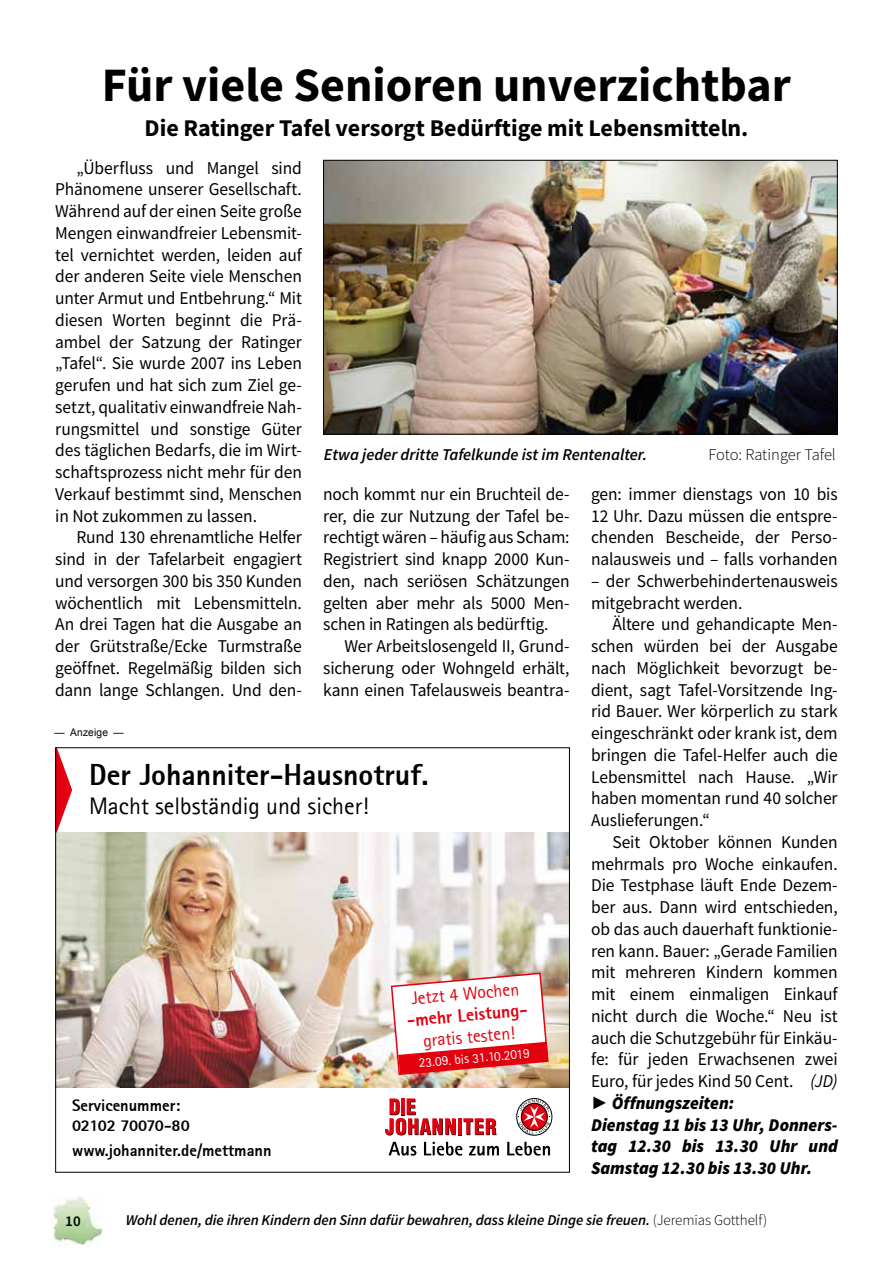
<style>
.page{position:relative;width:893px;height:1263px;background:#fff}
.page>*{position:absolute;margin:0;border:0;box-sizing:border-box;transform-origin:0 0}
.t1{font:700 48px "Source Sans Pro";color:#000}
.t2{font:800 30px "Agfa Rotis Sans Serif";color:#000}
.t3{font:700 24px "Source Sans Pro";color:#000}
.t4{font:24px "Agfa Rotis Sans Serif";color:#000}
.t5{font:18px/21.8px "Source Sans Pro";letter-spacing:-.005em;color:#000;text-align:justify}
.t6{font:18px "Agfa Rotis Sans Serif";color:#e3000f}
.t7{font:800 18px "Agfa Rotis Sans Serif";color:#e3000f}
.t8{font:800 16.5px/19.8px "Agfa Rotis Sans Serif";color:#000}
.t9{font:italic 600 16.5px "Source Sans Pro";color:#000}
.t10{font:300 16.5px "Source Sans Pro";letter-spacing:-.005em;color:#000}
.t11{font:italic 600 15px "Source Sans Pro";letter-spacing:-.005em;color:#000}
.t12{font:600 15px "Source Sans Pro";color:#000}
.t13{font:13.5px "Agfa Rotis Sans Serif";color:#fff}
.t14{font:10.5px "Arial";letter-spacing:.015em;color:#000}
.s1{font-style:italic}
.s2{font-family:"Arial";font-weight:700;font-style:italic}
.s3{font-weight:900;font-style:italic}
.s4{font-weight:300;font-style:normal}
</style>
<div class="page">
<img style="left:51px;top:1196px;width:51px;height:51px">
<img style="left:325px;top:162px;width:511px;height:271px">
<div style="left:323px;top:160px;width:515px;height:275px;border:1px solid #000"></div>
<hr style="left:458px;top:1119px;width:4px;height:16px;background:#e3000f">
<hr style="left:458px;top:1118px;width:4px;height:16px;background:#e3000f">
<svg style="left:463px;top:1118px;width:34px;height:17px"></svg>
<svg style="left:385px;top:1098px;width:71px;height:37px"></svg>
<svg style="left:389px;top:1142px;width:27px;height:13px"></svg>
<svg style="left:424px;top:1142px;width:38px;height:13px"></svg>
<svg style="left:469px;top:1146px;width:30px;height:9px"></svg>
<svg style="left:507px;top:1142px;width:43px;height:13px"></svg>
<div style="left:516px;top:1098px;width:36px;height:37px;border:1px solid #000;border-radius:50%"></div>
<svg style="left:518px;top:1099px;width:32px;height:35px"></svg>
<img style="left:57px;top:832px;width:511px;height:255px">
<svg style="left:57px;top:749px;width:16px;height:92px"></svg>
<svg style="left:390px;top:972px;width:159px;height:104px"></svg>
<h1 class="t1" style="left:102px;top:53px;width:690px">Für viele Senioren unverzichtbar</h1>
<h3 class="t3" style="left:145px;top:112px;width:605px">Die Ratinger Tafel versorgt Bedürftige mit Lebensmitteln.</h3>
<p class="t5" style="left:55px;top:157px;width:248px;text-indent:21px">„Überfluss und Mangel sind Phänomene unserer Gesellschaft.<br>Während auf der einen Seite große Mengen einwandfreier Lebensmit&shy;tel vernichtet werden, leiden auf der anderen Seite viele Menschen unter Armut und Entbehrung.“ Mit diesen Worten beginnt die Prä&shy;ambel der Satzung der Ratinger „Tafel“. Sie wurde 2007 ins Leben gerufen und hat sich zum Ziel ge&shy;setzt, qualitativ einwandfreie Nah&shy;rungsmittel und sonstige Güter des täglichen Bedarfs, die im Wirt&shy;schaftsprozess nicht mehr für den Verkauf bestimmt sind, Menschen in Not zukommen zu lassen.</p>
<p class="t5" style="left:55px;top:526px;width:248px;text-indent:21px">Rund 130 ehrenamtliche Helfer sind in der Tafelarbeit engagiert und versorgen 300 bis 350 Kunden wöchentlich mit Lebensmitteln.<br>An drei Tagen hat die Ausgabe an der Grütstraße/Ecke Turmstraße geöffnet. Regelmäßig bilden sich dann lange Schlangen. Und den-</p>
<p class="t9" style="left:324px;top:444px;width:325px">Etwa jeder dritte Tafelkunde ist im Rentenalter.</p>
<p class="t10" style="left:708px;top:445px;width:129px">Foto: Ratinger Tafel</p>
<p class="t5" style="left:323px;top:483px;width:248px">noch kommt nur ein Bruchteil de&shy;rer, die zur Nutzung der Tafel be&shy;rechtigt wären – häufig aus Scham:<br>Registriert sind knapp 2000 Kun&shy;den, nach seriösen Schätzungen gelten aber mehr als 5000 Men&shy;schen in Ratingen als bedürftig.</p>
<p class="t5" style="left:323px;top:635px;width:248px;text-indent:21px">Wer Arbeitslosengeld II, Grund&shy;sicherung oder Wohngeld erhält, kann einen Tafelausweis beantra-</p>
<p class="t5" style="left:591px;top:483px;width:248px">gen: immer dienstags von 10 bis 12 Uhr. Dazu müssen die entspre&shy;chenden Bescheide, der Perso&shy;nalausweis und – falls vorhanden</p>
<p class="t5" style="left:591px;top:570px;width:248px">– der Schwerbehindertenausweis mitgebracht werden.</p>
<p class="t5" style="left:591px;top:613px;width:248px;text-indent:21px">Ältere und gehandicapte Men&shy;schen würden bei der Ausgabe nach Möglichkeit bevorzugt be&shy;dient, sagt Tafel-Vorsitzende Ing&shy;rid Bauer. Wer körperlich zu stark eingeschränkt oder krank ist, dem bringen die Tafel-Helfer auch die Lebensmittel nach Hause. „Wir haben momentan rund 40 solcher Auslieferungen.“</p>
<p class="t5" style="left:591px;top:831px;width:248px;text-align:left;text-indent:21px">Seit Oktober können Kunden mehrmals pro Woche einkaufen.<br>Die Testphase läuft Ende Dezem&shy;ber aus. Dann wird entschieden, ob das auch dauerhaft funktionie&shy;ren kann. Bauer: „Gerade Familien mit mehreren Kindern kommen mit einem einmaligen Einkauf nicht durch die Woche.“ Neu ist auch die Schutzgebühr für Einkäu&shy;fe: für jeden Erwachsenen zwei<br>Euro, für jedes Kind 50 Cent. <span class="s1">(JD) </span><span class="s2">►</span> <span class="s3">Öffnungszeiten:<br>Dienstag 11 bis 13 Uhr, Donners&shy;tag 12.30 bis 13.30 Uhr und<br>Samstag 12.30 bis 13.30 Uhr.</span></p>
<p class="t14" style="left:55px;top:725px;width:70px">— Anzeige —</p>
<h2 class="t2" style="left:89px;top:756px;width:341px">Der Johanniter-Hausnotruf.</h2>
<h3 class="t4" style="left:89px;top:792px;width:281px">Macht selbständig und sicher!</h3>
<p class="t6" style="left:411px;top:987px;width:110px;rotate:-5deg">Jetzt 4 Wochen</p>
<p class="t7" style="left:406px;top:1009px;width:123px;rotate:-5deg">-mehr Leistung-</p>
<p class="t6" style="left:422px;top:1030px;width:94px;rotate:-5deg">gratis testen!</p>
<p class="t13" style="left:418px;top:1055px;width:113px;rotate:-5deg">23.09. bis 31.10.2019</p>
<p class="t8" style="left:72px;top:1095px;width:119px">Servicenummer:<br>02102 70070-80</p>
<p class="t8" style="left:72px;top:1140px;width:201px">www.johanniter.de/mettmann</p>
<p class="t12" style="left:65px;top:1211px;width:17px">10</p>
<p class="t11" style="left:126px;top:1210px;width:643px">Wohl denen, die ihren Kindern den Sinn dafür bewahren, dass kleine Dinge sie freuen. <span class="s4">(Jeremias Gotthelf)</span></p>
</div>
